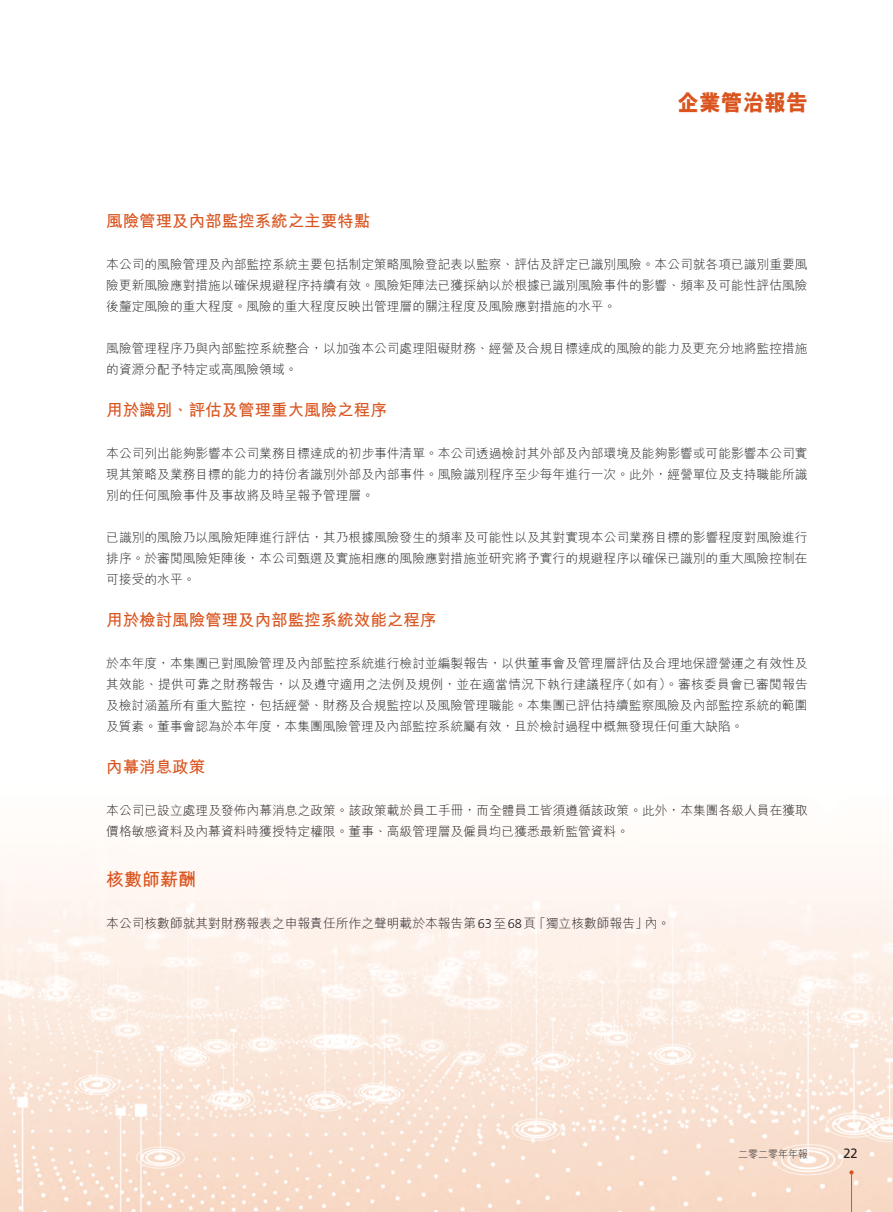
<style>
.page{position:relative;width:893px;height:1212px;background:#fff}
.page>*{position:absolute;margin:0;border:0;box-sizing:border-box;transform-origin:0 0}
.t1{font:800 22.8px "M Hei HK";color:#d9541e;scale:.95 1}
.t2{font:700 18px "M Hei HK";color:#d9541e}
.t3{font:700 16.5px "M Hei HK";color:#d9541e}
.t4{font:13.5px "Frutiger LT Std";color:#231f20;scale:.95 1}
.t5{font:300 12.75px/21px "M Hei HK";color:#231f20;text-align:justify}
.t6{font:300 10.5px "M Hei HK";color:#231f20;scale:.95 1}
.s1{font-family:"Frutiger LT Std"}
</style>
<div class="page">
<img style="left:0;top:851px;width:893px;height:361px">
<hr style="left:851px;top:1172px;width:1px;height:40px;background:#d9541e">
<svg style="left:849px;top:1170px;width:5px;height:4px"></svg>
<h1 class="t1" style="left:677px;top:91px;width:139px">企業管治報告</h1>
<p class="t3" style="left:106px;top:209px;width:265px">風險管理及內部監控系統之主要特點</p>
<p class="t5" style="left:106px;top:254px;width:703px">本公司的風險管理及內部監控系統主要包括制定策略風險登記表以監察、評估及評定已識別風險。本公司就各項已識別重要風險更新風險應對措施以確保規避程序持續有效。風險矩陣法已獲採納以於根據已識別風險事件的影響、頻率及可能性評估風險後釐定風險的重大程度。風險的重大程度反映出管理層的關注程度及風險應對措施的水平。</p>
<p class="t5" style="left:106px;top:338px;width:703px">風險管理程序乃與內部監控系統整合，以加強本公司處理阻礙財務、經營及合規目標達成的風險的能力及更充分地將監控措施的資源分配予特定或高風險領域。</p>
<p class="t3" style="left:106px;top:398px;width:282px">用於識別、評估及管理重大風險之程序</p>
<p class="t5" style="left:106px;top:443px;width:703px">本公司列出能夠影響本公司業務目標達成的初步事件清單。本公司透過檢討其外部及內部環境及能夠影響或可能影響本公司實現其策略及業務目標的能力的持份者識別外部及內部事件。風險識別程序至少每年進行一次。此外，經營單位及支持職能所識別的任何風險事件及事故將及時呈報予管理層。</p>
<p class="t5" style="left:106px;top:527px;width:703px">已識別的風險乃以風險矩陣進行評估，其乃根據風險發生的頻率及可能性以及其對實現本公司業務目標的影響程度對風險進行排序。於審閱風險矩陣後，本公司甄選及實施相應的風險應對措施並研究將予實行的規避程序以確保已識別的重大風險控制在可接受的水平。</p>
<p class="t3" style="left:106px;top:608px;width:331px">用於檢討風險管理及內部監控系統效能之程序</p>
<p class="t5" style="left:106px;top:653px;width:703px;text-align:right">於本年度，本集團已對風險管理及內部監控系統進行檢討並編製報告，以供董事會及管理層評估及合理地保證營運之有效性及（如有）。審核委員會已審閱報告</p>
<p class="t5" style="left:106px;top:674px;width:703px;text-align:left">其效能、提供可靠之財務報告，以及遵守適用之法例及規例，並在適當情況下執行建議程序<br>及檢討涵蓋所有重大監控，包括經營、財務及合規監控以及風險管理職能。本集團已評估持續監察風險及內部監控系統的範圍及質素。董事會認為於本年度，本集團風險管理及內部監控系統屬有效，且於檢討過程中概無發現任何重大缺陷。</p>
<p class="t3" style="left:106px;top:755px;width:100px">內幕消息政策</p>
<p class="t5" style="left:106px;top:800px;width:703px">本公司已設立處理及發佈內幕消息之政策。該政策載於員工手冊，而全體員工皆須遵循該政策。此外，本集團各級人員在獲取價格敏感資料及內幕資料時獲授特定權限。董事、高級管理層及僱員均已獲悉最新監管資料。</p>
<h2 class="t2" style="left:106px;top:866px;width:91px">核數師薪酬</h2>
<p class="t5" style="left:645px;top:912px;width:27px">內。</p>
<p class="t5" style="left:106px;top:912px;width:431px">本公司核數師就其對財務報表之申報責任所作之聲明載於本報告第<span class="s1">63</span>至<span class="s1">68</span>頁</p>
<p class="t5" style="left:533px;top:912px;width:116px">「獨立核數師報告」</p>
<p class="t6" style="left:738px;top:1148px;width:75px">二零二零年年報</p>
<p class="t4" style="left:843px;top:1145px;width:17px">22</p>
</div>
